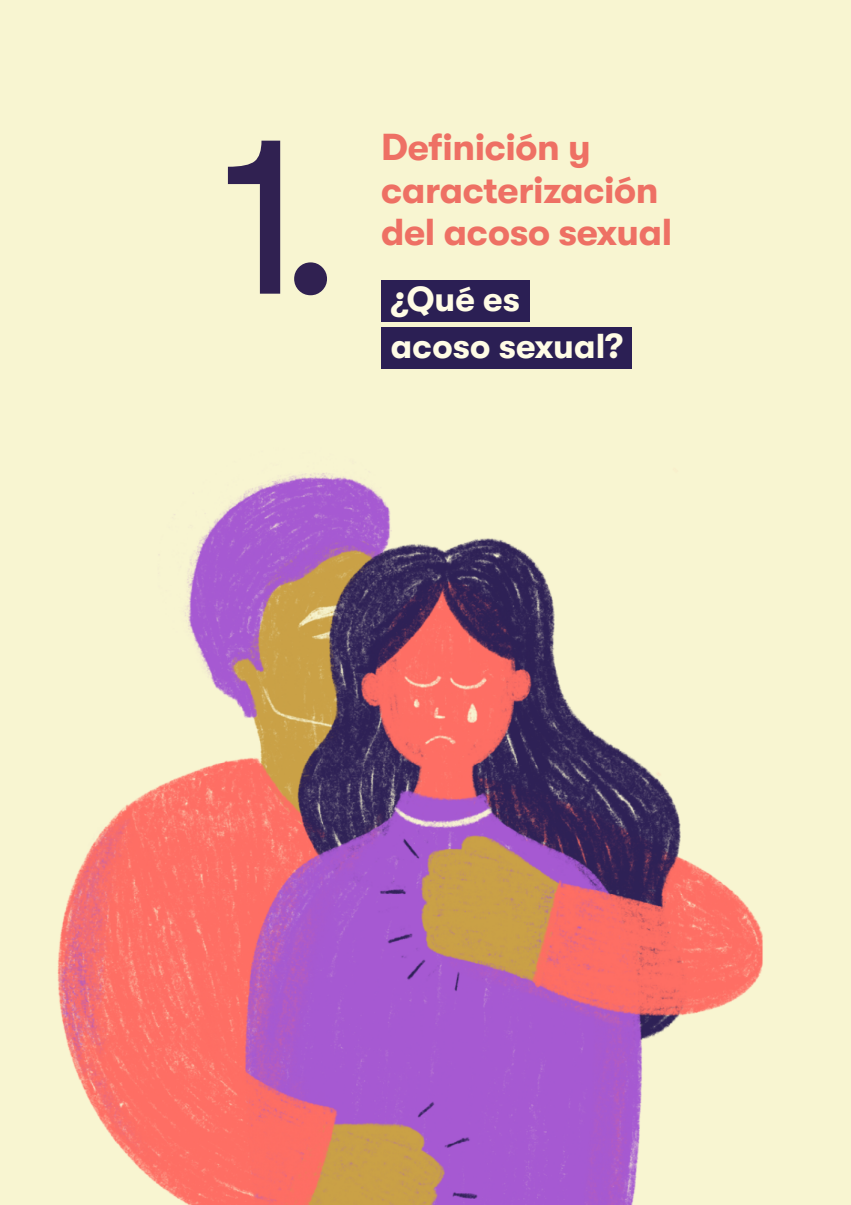
<style>
.page{position:relative;width:851px;height:1205px;background:#fff}
.page>*{position:absolute;margin:0;border:0;box-sizing:border-box;transform-origin:0 0}
.t1{font:225px "GT Walsheim Pro";color:#302151}
.t2{font:700 37.5px/42.5px "GT Walsheim Pro";letter-spacing:-.01em;color:#ee7064}
.t3{font:700 34.5px/47.2px "GT Walsheim Pro";color:#fffce5}
</style>
<div class="page">
<div style="left:0;top:0;width:850px;height:1205px;background:#f8f5d1"></div>
<img style="left:57px;top:280px;width:706px;height:925px">
<div style="left:381px;top:327px;width:250px;height:42px;background:#2b1f54"></div>
<div style="left:381px;top:280px;width:148px;height:42px;background:#2b1f54"></div>
<h1 class="t1" style="left:220px;top:91px;width:124px">1.</h1>
<p class="t2" style="left:381px;top:126px;width:292px">Definición y caracterización del acoso sexual</p>
<p class="t3" style="left:391px;top:275px;width:233px">¿Qué es acoso sexual?</p>
</div>
